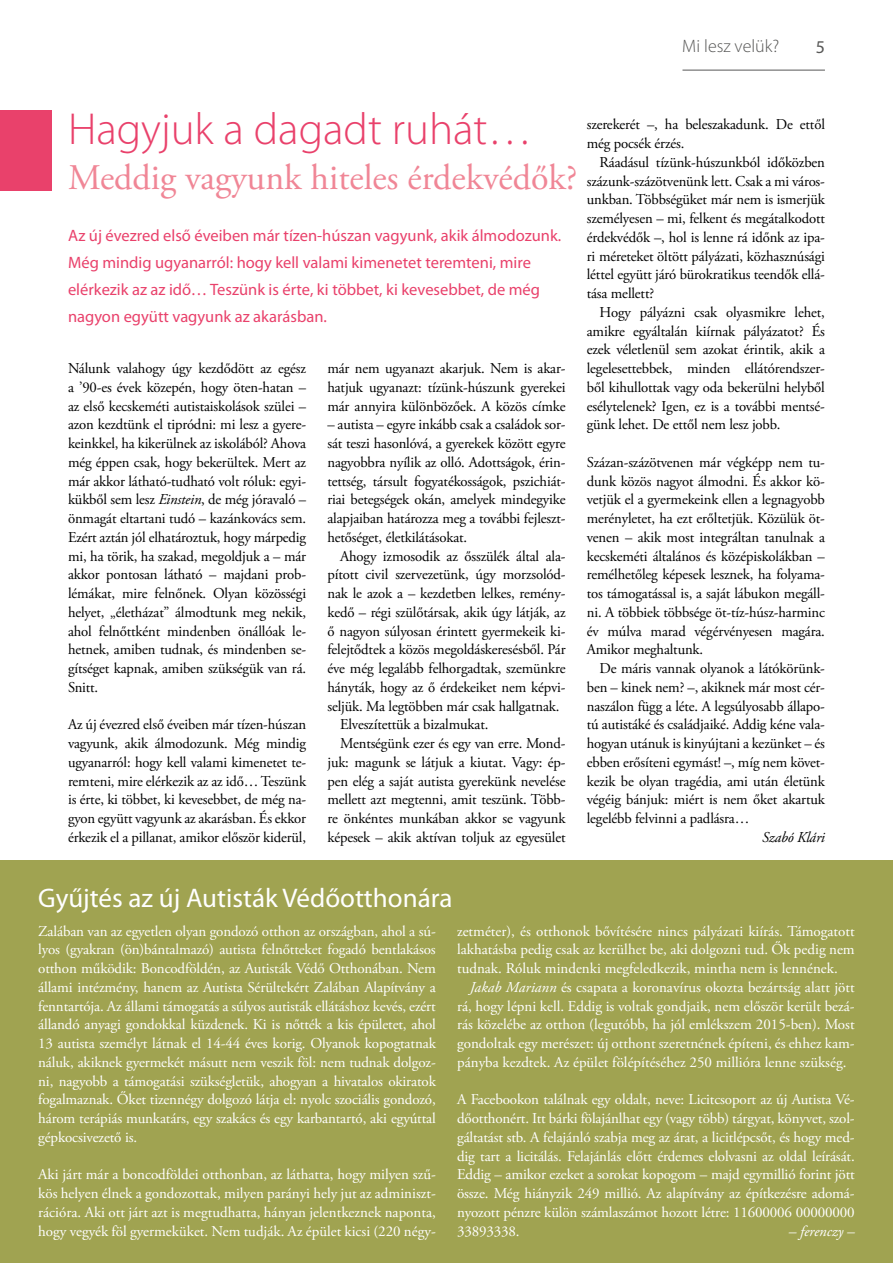
<style>
.page{position:relative;width:893px;height:1263px;background:#fff}
.page>*{position:absolute;margin:0;border:0;box-sizing:border-box;transform-origin:0 0}
.t1{font:300 45px "Myriad Pro";color:#e9416b}
.t2{font:36px "Adobe Garamond Pro";color:#f08696}
.t3{font:27px "Myriad Pro";color:#fff}
.t4{font:300 18px "Myriad Pro";color:#575756}
.t5{font:18px "Myriad Pro";color:#575756}
.t6{font:16.5px/27px "Myriad Pro";color:#e9416b}
.t7{font:15px/18.8px "Adobe Garamond Pro";letter-spacing:-.01em;color:#000;text-align:justify}
.t8{font:15px/18.8px "Adobe Garamond Pro";color:#fff;text-align:justify}
.t9{font:italic 15px "Adobe Garamond Pro";letter-spacing:-.01em;color:#000}
.t10{font:italic 15px "Adobe Garamond Pro";color:#fff}
.s1{font-style:italic}
</style>
<div class="page">
<hr style="left:682px;top:70px;width:143px;height:1px;background:#575756">
<div style="left:0;top:111px;width:51px;height:80px;background:#e9416b"></div>
<div style="left:0;top:861px;width:893px;height:402px;background:#a0a351"></div>
<p class="t4" style="left:682px;top:35px;width:99px">Mi lesz velük?</p>
<p class="t5" style="left:816px;top:37px;width:11px">5</p>
<h1 class="t1" style="left:68px;top:102px;width:466px">Hagyjuk a dagadt ruhát…</h1>
<h2 class="t2" style="left:68px;top:156px;width:511px">Meddig vagyunk hiteles érdekvédők?</h2>
<p class="t6" style="left:68px;top:223px;width:495px">Az új évezred első éveiben már tízen-húszan vagyunk, akik álmodozunk.<br>Még mindig ugyanarról: hogy kell valami kimenetet teremteni, mire elérkezik az az idő… Teszünk is érte, ki többet, ki kevesebbet, de még nagyon együtt vagyunk az akarásban.</p>
<p class="t7" style="left:68px;top:359px;width:240px">Nálunk valahogy úgy kezdődött az egész a ’90-es évek közepén, hogy öten-hatan – az első kecskeméti autistaiskolások szülei – azon kezdtünk el tipródni: mi lesz a gyere&shy;keinkkel, ha kikerülnek az iskolából? Ahova még éppen csak, hogy bekerültek. Mert az már akkor látható-tudható volt róluk: egyi&shy;kükből sem lesz <span class="s1">Einstein</span>, de még jóravaló – önmagát eltartani tudó – kazánkovács sem.<br>Ezért aztán jól elhatároztuk, hogy márpedig mi, ha törik, ha szakad, megoldjuk a – már akkor pontosan látható – majdani prob&shy;lémákat, mire felnőnek. Olyan közösségi helyet, „életházat” álmodtunk meg nekik, ahol felnőttként mindenben önállóak le&shy;hetnek, amiben tudnak, és mindenben se&shy;gítséget kapnak, amiben szükségük van rá.<br>Snitt.</p>
<p class="t7" style="left:68px;top:716px;width:240px">Az új évezred első éveiben már tízen-húszan vagyunk, akik álmodozunk. Még mindig ugyanarról: hogy kell valami kimenetet te&shy;remteni, mire elérkezik az az idő… Teszünk is érte, ki többet, ki kevesebbet, de még na&shy;gyon együtt vagyunk az akarásban. És ekkor érkezik el a pillanat, amikor először kiderül,</p>
<p class="t7" style="left:327px;top:359px;width:240px">már nem ugyanazt akarjuk. Nem is akar&shy;hatjuk ugyanazt: tízünk-húszunk gyerekei már annyira különbözőek. A közös címke</p>
<p class="t7" style="left:327px;top:416px;width:240px">– autista – egyre inkább csak a családok sor&shy;sát teszi hasonlóvá, a gyerekek között egyre nagyobbra nyílik az olló. Adottságok, érin&shy;tettség, társult fogyatékosságok, pszichiát&shy;riai betegségek okán, amelyek mindegyike alapjaiban határozza meg a további fejleszt&shy;hetőséget, életkilátásokat.</p>
<p class="t7" style="left:340px;top:547px;width:227px">Ahogy izmosodik az ősszülék által ala-</p>
<p class="t7" style="left:327px;top:566px;width:240px">pított civil szervezetünk, úgy morzsolód-</p>
<p class="t7" style="left:327px;top:584px;width:240px">nak le azok a – kezdetben lelkes, remény-</p>
<p class="t7" style="left:327px;top:603px;width:240px">kedő – régi szülőtársak, akik úgy látják, az</p>
<p class="t7" style="left:327px;top:622px;width:240px">ő nagyon súlyosan érintett gyermekeik ki-</p>
<p class="t7" style="left:327px;top:641px;width:240px">felejtődtek a közös megoldáskeresésből. Pár</p>
<p class="t7" style="left:327px;top:659px;width:240px">éve még legalább felhorgadtak, szemünkre</p>
<p class="t7" style="left:327px;top:678px;width:240px">hányták, hogy az ő érdekeiket nem képvi-</p>
<p class="t7" style="left:327px;top:697px;width:234px">seljük. Ma legtöbben már csak hallgatnak.</p>
<p class="t7" style="left:340px;top:716px;width:150px">Elveszítettük a bizalmukat.</p>
<p class="t7" style="left:340px;top:734px;width:227px">Mentségünk ezer és egy van erre. Mond-</p>
<p class="t7" style="left:327px;top:753px;width:240px">juk: magunk se látjuk a kiutat. Vagy: ép-</p>
<p class="t7" style="left:327px;top:772px;width:240px">pen elég a saját autista gyerekünk nevelése</p>
<p class="t7" style="left:327px;top:791px;width:240px">mellett azt megtenni, amit teszünk. Több-</p>
<p class="t7" style="left:327px;top:809px;width:240px">re önkéntes munkában akkor se vagyunk</p>
<p class="t7" style="left:327px;top:828px;width:240px">képesek – akik aktívan toljuk az egyesület</p>
<p class="t7" style="left:587px;top:116px;width:240px">szerekerét –, ha beleszakadunk. De ettől még pocsék érzés.</p>
<p class="t7" style="left:587px;top:153px;width:240px;text-indent:13px">Ráadásul tízünk-húszunkból időközben százunk-százötvenünk lett. Csak a mi város&shy;unkban. Többségüket már nem is ismerjük személyesen – mi, felkent és megátalkodott érdekvédők –, hol is lenne rá időnk az ipa&shy;ri méreteket öltött pályázati, közhasznúsági léttel együtt járó bürokratikus teendők ellá&shy;tása mellett?</p>
<p class="t7" style="left:587px;top:303px;width:240px;text-indent:13px">Hogy pályázni csak olyasmikre lehet, amikre egyáltalán kiírnak pályázatot? És ezek véletlenül sem azokat érintik, akik a legelesettebbek, minden ellátórendszer&shy;ből kihullottak vagy oda bekerülni helyből esélytelenek? Igen, ez is a további mentsé&shy;günk lehet. De ettől nem lesz jobb.</p>
<p class="t7" style="left:587px;top:453px;width:240px">Százan-százötvenen már végképp nem tu&shy;dunk közös nagyot álmodni. És akkor kö&shy;vetjük el a gyermekeink ellen a legnagyobb merényletet, ha ezt erőltetjük. Közülük öt&shy;venen – akik most integráltan tanulnak a kecskeméti általános és középiskolákban – remélhetőleg képesek lesznek, ha folyama&shy;tos támogatással is, a saját lábukon megáll&shy;ni. A többiek többsége öt-tíz-húsz-harminc év múlva marad végérvényesen magára.<br>Amikor meghaltunk.</p>
<p class="t7" style="left:587px;top:659px;width:240px;text-indent:13px">De máris vannak olyanok a látókörünk&shy;ben – kinek nem? –, akiknek már most cér&shy;naszálon függ a léte. A legsúlyosabb állapo&shy;tú autistáké és családjaiké. Addig kéne vala&shy;hogyan utánuk is kinyújtani a kezünket – és ebben erősíteni egymást! –, míg nem követ&shy;kezik be olyan tragédia, ami után életünk végéig bánjuk: miért is nem őket akartuk legelébb felvinni a padlásra…</p>
<p class="t9" style="left:762px;top:828px;width:64px">Szabó Klári</p>
<h3 class="t3" style="left:38px;top:883px;width:416px">Gyűjtés az új Autisták Védőotthonára</h3>
<p class="t8" style="left:38px;top:922px;width:399px">Zalában van az egyetlen olyan gondozó otthon az országban, ahol a sú&shy;lyos (gyakran (ön)bántalmazó) autista felnőtteket fogadó bentlakásos otthon működik: Boncodföldén, az Autisták Védő Otthonában. Nem állami intézmény, hanem az Autista Sérültekért Zalában Alapítvány a fenntartója. Az állami támogatás a súlyos autisták ellátáshoz kevés, ezért állandó anyagi gondokkal küzdenek. Ki is nőtték a kis épületet, ahol 13 autista személyt látnak el 14-44 éves korig. Olyanok kopogtatnak náluk, akiknek gyermekét másutt nem veszik föl: nem tudnak dolgoz&shy;ni, nagyobb a támogatási szükségletük, ahogyan a hivatalos okiratok fogalmaznak. Őket tizennégy dolgozó látja el: nyolc szociális gondozó, három terápiás munkatárs, egy szakács és egy karbantartó, aki egyúttal gépkocsivezető is.</p>
<p class="t8" style="left:38px;top:1166px;width:399px">Aki járt már a boncodföldei otthonban, az láthatta, hogy milyen szű&shy;kös helyen élnek a gondozottak, milyen parányi hely jut az adminiszt&shy;rációra. Aki ott járt azt is megtudhatta, hányan jelentkeznek naponta, hogy vegyék föl gyermeküket. Nem tudják. Az épület kicsi (220 négy-</p>
<p class="t8" style="left:457px;top:922px;width:399px">zetméter), és otthonok bővítésére nincs pályázati kiírás. Támogatott lakhatásba pedig csak az kerülhet be, aki dolgozni tud. Ők pedig nem tudnak. Róluk mindenki megfeledkezik, mintha nem is lennének.</p>
<p class="t8" style="left:457px;top:978px;width:399px;text-indent:13px"><span class="s1">Jakab Mariann</span> és csapata a koronavírus okozta bezártság alatt jött rá, hogy lépni kell. Eddig is voltak gondjaik, nem először került bezá&shy;rás közelébe az otthon (legutóbb, ha jól emlékszem 2015-ben). Most gondoltak egy merészet: új otthont szeretnének építeni, és ehhez kam&shy;pányba kezdtek. Az épület fölépítéséhez 250 millióra lenne szükség.</p>
<p class="t8" style="left:457px;top:1091px;width:399px">A Facebookon találnak egy oldalt, neve: Licitcsoport az új Autista Vé&shy;dőotthonért. Itt bárki fölajánlhat egy (vagy több) tárgyat, könyvet, szol&shy;gáltatást stb. A felajánló szabja meg az árat, a licitlépcsőt, és hogy med&shy;dig tart a licitálás. Felajánlás előtt érdemes elolvasni az oldal leírását.<br>Eddig – amikor ezeket a sorokat kopogom – majd egymillió forint jött össze. Még hiányzik 249 millió. Az alapítvány az építkezésre adomá&shy;nyozott pénzre külön számlaszámot hozott létre: 11600006 00000000<br>33893338.</p>
<p class="t10" style="left:789px;top:1222px;width:67px">– ferenczy –</p>
</div>
